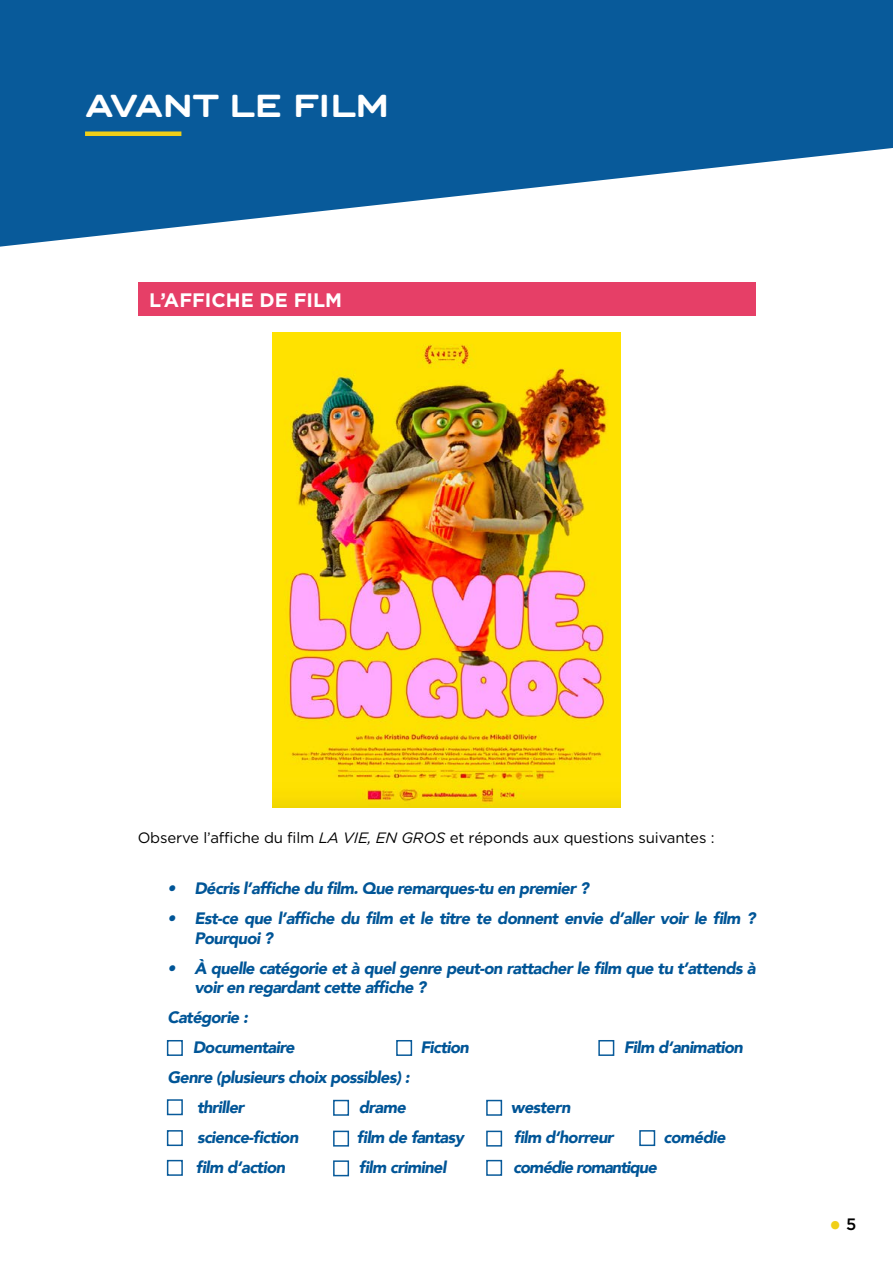
<style>
.page{position:relative;width:893px;height:1263px;background:#fff}
.page>*{position:absolute;margin:0;border:0;box-sizing:border-box;transform-origin:0 0}
.t1{font:31.5px "Minion Pro";color:#f0cf17}
.t2{font:700 30px "Trio Grotesk";letter-spacing:-.04em;color:#fff}
.t3{font:700 19.5px "Gotham";color:#fff}
.t4{font:italic 900 16.5px/19.8px "Avenir";letter-spacing:-.04em;color:#005597}
.t5{font:italic 900 16.5px "Avenir";letter-spacing:-.06em;color:#005597}
.t6{font:15px "Gotham";letter-spacing:-.01em;color:#000}
.s1{font-style:italic}
.s2{font-family:"Gotham";font-weight:500;font-size:16.5px;color:#000}
</style>
<div class="page">
<svg style="left:0;top:0;width:893px;height:247px;fill:#085a9a"></svg>
<div style="left:85px;top:131px;width:96px;height:5px;background:#f0cf17"></div>
<div style="left:138px;top:282px;width:618px;height:34px;background:#e63f67"></div>
<img style="left:273px;top:332px;width:348px;height:475px">
<div style="left:167px;top:1040px;width:16px;height:16px;border:2px solid #005597"></div>
<div style="left:167px;top:1099px;width:16px;height:16px;border:2px solid #005597"></div>
<div style="left:167px;top:1130px;width:16px;height:16px;border:2px solid #005597"></div>
<div style="left:598px;top:1040px;width:16px;height:16px;border:2px solid #005597"></div>
<div style="left:396px;top:1040px;width:16px;height:16px;border:2px solid #005597"></div>
<div style="left:167px;top:1160px;width:16px;height:16px;border:2px solid #005597"></div>
<div style="left:333px;top:1100px;width:16px;height:16px;border:2px solid #005597"></div>
<div style="left:333px;top:1130px;width:16px;height:16px;border:2px solid #005597"></div>
<div style="left:333px;top:1160px;width:16px;height:16px;border:2px solid #005597"></div>
<div style="left:486px;top:1100px;width:16px;height:16px;border:2px solid #005597"></div>
<div style="left:486px;top:1130px;width:16px;height:16px;border:2px solid #005597"></div>
<div style="left:639px;top:1130px;width:16px;height:16px;border:2px solid #005597"></div>
<div style="left:486px;top:1160px;width:16px;height:16px;border:2px solid #005597"></div>
<h2 class="t2" style="left:85px;top:85px;width:306px">AVANT LE FILM</h2>
<p class="t3" style="left:149px;top:288px;width:195px">L’AFFICHE DE FILM</p>
<p class="t6" style="left:138px;top:829px;width:578px">Observe l’affiche du film <span class="s1">LA VIE, EN GROS</span> et réponds aux questions suivantes :</p>
<p class="t4" style="left:167px;top:878px;width:423px">• Décris l’affiche du film. Que remarques-tu en premier ?</p>
<p class="t4" style="left:194px;top:908px;width:563px;text-indent:-27px">• Est-ce que l’affiche du film et le titre te donnent envie d’aller voir le film ?<br>Pourquoi ?</p>
<p class="t4" style="left:194px;top:958px;width:563px;text-indent:-27px">• À quelle catégorie et à quel genre peut-on rattacher le film que tu t’attends à voir en regardant cette affiche ?</p>
<p class="t4" style="left:193px;top:1002px;width:103px;line-height:30px;text-indent:-25px">Catégorie :<br>Documentaire</p>
<p class="t4" style="left:420px;top:1038px;width:50px">Fiction</p>
<p class="t4" style="left:624px;top:1038px;width:121px">Film d‘animation</p>
<p class="t4" style="left:197px;top:1062px;width:214px;line-height:30px;text-indent:-30px">Genre (plusieurs choix possibles) : thriller</p>
<p class="t4" style="left:359px;top:1098px;width:49px">drame</p>
<p class="t4" style="left:511px;top:1098px;width:61px">western</p>
<p class="t4" style="left:197px;top:1128px;width:103px">science-fiction</p>
<p class="t4" style="left:357px;top:1128px;width:108px">film de fantasy</p>
<p class="t4" style="left:514px;top:1128px;width:101px">film d‘horreur</p>
<p class="t4" style="left:664px;top:1128px;width:64px">comédie</p>
<p class="t4" style="left:196px;top:1158px;width:91px">film d‘action</p>
<p class="t4" style="left:359px;top:1158px;width:89px">film criminel</p>
<p class="t5" style="left:513px;top:1154px;width:145px">comédie romantique</p>
<h1 class="t1" style="left:829px;top:1201px;width:29px">• <span class="s2">5</span></h1>
</div>
